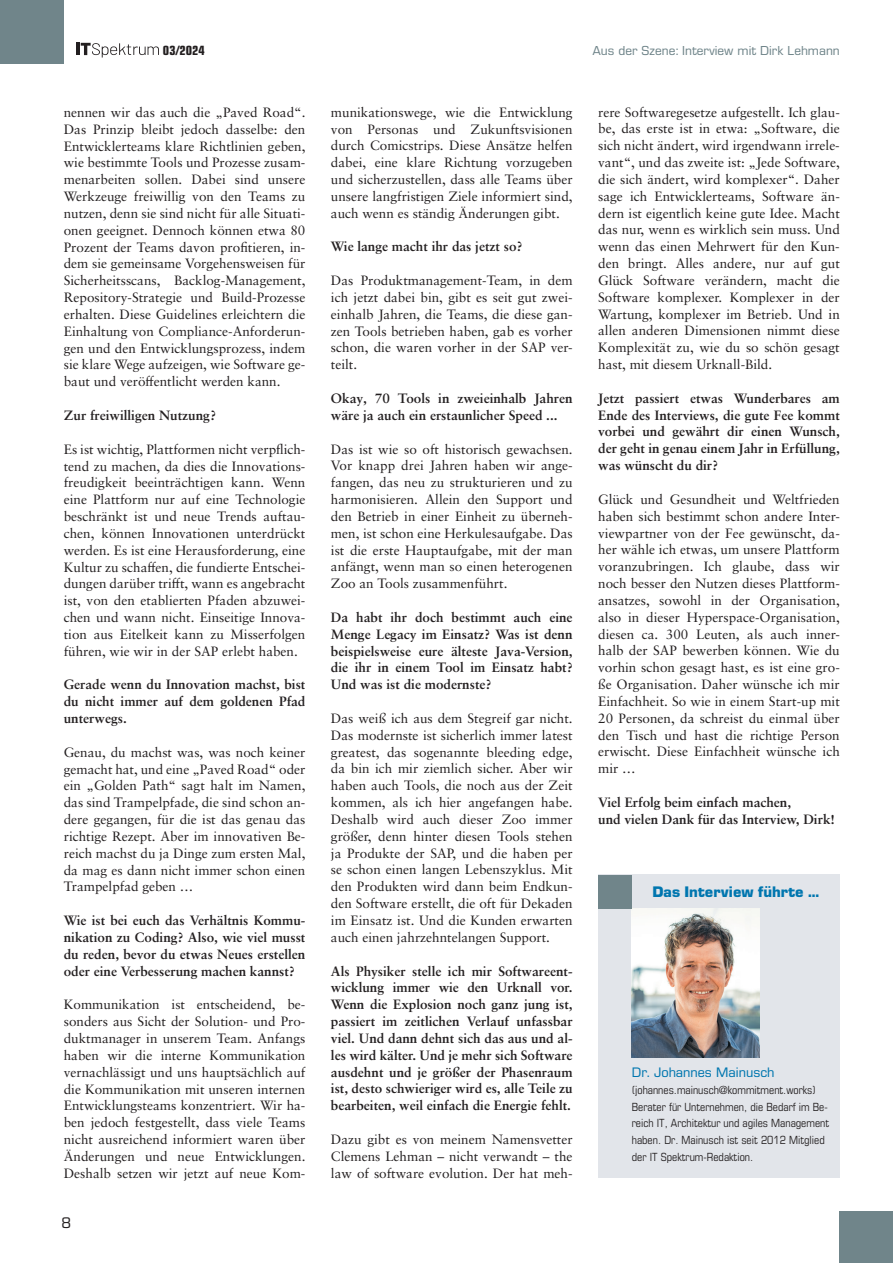
<style>
.page{position:relative;width:893px;height:1263px;background:#fff}
.page>*{position:absolute;margin:0;border:0;box-sizing:border-box;transform-origin:0 0}
.t1{font:700 15px "Eurostile BQ";color:#0076af}
.t2{font:15px "Eurostile BQ";color:#231f20}
.t3{font:13.5px/16.8px "Sabon LT Pro";color:#231f20;text-align:justify}
.t4{font:700 13.5px/16.8px "Sabon LT Pro";color:#231f20;text-align:justify}
.t5{font:13.5px "Eurostile BQ";color:#0076af}
.t6{font:12.75px "Eurostile BQ";color:#70858a}
.t7{font:700 condensed 12.75px "Eurostile";color:#231f20}
.t8{font:condensed 11.25px/16.8px "Eurostile";color:#231f20}
</style>
<div class="page">
<div style="left:840px;top:1211px;width:53px;height:52px;background:#70858a"></div>
<svg style="left:77px;top:43px;width:82px;height:15px"></svg>
<div style="left:0;top:0;width:64px;height:64px;background:#70858a"></div>
<div style="left:598px;top:875px;width:242px;height:303px;background:#e2e5ea"></div>
<img style="left:632px;top:908px;width:127px;height:149px">
<div style="left:598px;top:875px;width:34px;height:33px;background:#70858a"></div>
<p class="t7" style="left:163px;top:43px;width:44px">03/2024</p>
<p class="t6" style="left:592px;top:44px;width:249px">Aus der Szene: Interview mit Dirk Lehmann</p>
<p class="t3" style="left:64px;top:103px;width:243px">nennen wir das auch die „Paved Road“.<br>Das Prinzip bleibt jedoch dasselbe: den Entwicklerteams klare Richtlinien geben, wie bestimmte Tools und Prozesse zusam&shy;menarbeiten sollen. Dabei sind unsere Werkzeuge freiwillig von den Teams zu nutzen, denn sie sind nicht für alle Situati&shy;onen geeignet. Dennoch können etwa 80<br>Prozent der Teams davon profitieren, in&shy;dem sie gemeinsame Vorgehensweisen für Sicherheitsscans, Backlog-Management, Repository-Strategie und Build-Prozesse erhalten. Diese Guidelines erleichtern die Einhaltung von Compliance-Anforderun&shy;gen und den Entwicklungsprozess, indem sie klare Wege aufzeigen, wie Software ge&shy;baut und veröffentlicht werden kann.</p>
<p class="t4" style="left:64px;top:407px;width:154px">Zur freiwilligen Nutzung?</p>
<p class="t3" style="left:64px;top:440px;width:243px">Es ist wichtig, Plattformen nicht verpflich&shy;tend zu machen, da dies die Innovations&shy;freudigkeit beeinträchtigen kann. Wenn eine Plattform nur auf eine Technologie beschränkt ist und neue Trends auftau&shy;chen, können Innovationen unterdrückt werden. Es ist eine Herausforderung, eine Kultur zu schaffen, die fundierte Entschei&shy;dungen darüber trifft, wann es angebracht ist, von den etablierten Pfaden abzuwei&shy;chen und wann nicht. Einseitige Innova&shy;tion aus Eitelkeit kann zu Misserfolgen führen, wie wir in der SAP erlebt haben.</p>
<p class="t4" style="left:64px;top:676px;width:243px">Gerade wenn du Innovation machst, bist du nicht immer auf dem goldenen Pfad unterwegs.</p>
<p class="t3" style="left:64px;top:743px;width:243px">Genau, du machst was, was noch keiner gemacht hat, und eine „Paved Road“ oder ein „Golden Path“ sagt halt im Namen, das sind Trampelpfade, die sind schon an&shy;dere gegangen, für die ist das genau das richtige Rezept. Aber im innovativen Be&shy;reich machst du ja Dinge zum ersten Mal, da mag es dann nicht immer schon einen Trampelpfad geben …</p>
<p class="t4" style="left:64px;top:912px;width:243px">Wie ist bei euch das Verhältnis Kommu&shy;nikation zu Coding? Also, wie viel musst du reden, bevor du etwas Neues erstellen oder eine Verbesserung machen kannst?</p>
<p class="t3" style="left:64px;top:996px;width:243px">Kommunikation ist entscheidend, be&shy;sonders aus Sicht der Solution- und Pro&shy;duktmanager in unserem Team. Anfangs haben wir die interne Kommunikation vernachlässigt und uns hauptsächlich auf die Kommunikation mit unseren internen Entwicklungsteams konzentriert. Wir ha&shy;ben jedoch festgestellt, dass viele Teams nicht ausreichend informiert waren über Änderungen und neue Entwicklungen.<br>Deshalb setzen wir jetzt auf neue Kom-</p>
<p class="t2" style="left:62px;top:1215px;width:11px">8</p>
<p class="t3" style="left:331px;top:103px;width:243px">munikationswege, wie die Entwicklung von Personas und Zukunftsvisionen durch Comicstrips. Diese Ansätze helfen dabei, eine klare Richtung vorzugeben und sicherzustellen, dass alle Teams über unsere langfristigen Ziele informiert sind, auch wenn es ständig Änderungen gibt.</p>
<p class="t4" style="left:331px;top:238px;width:193px">Wie lange macht ihr das jetzt so?</p>
<p class="t3" style="left:331px;top:272px;width:243px">Das Produktmanagement-Team, in dem ich jetzt dabei bin, gibt es seit gut zwei&shy;einhalb Jahren, die Teams, die diese gan&shy;zen Tools betrieben haben, gab es vorher schon, die waren vorher in der SAP ver&shy;teilt.</p>
<p class="t4" style="left:331px;top:389px;width:243px">Okay, 70 Tools in zweieinhalb Jahren wäre ja auch ein erstaunlicher Speed ...</p>
<p class="t3" style="left:331px;top:440px;width:243px">Das ist wie so oft historisch gewachsen.<br>Vor knapp drei Jahren haben wir ange&shy;fangen, das neu zu strukturieren und zu harmonisieren. Allein den Support und den Betrieb in einer Einheit zu überneh&shy;men, ist schon eine Herkulesaufgabe. Das ist die erste Hauptaufgabe, mit der man anfängt, wenn man so einen heterogenen Zoo an Tools zusammenführt.</p>
<p class="t4" style="left:331px;top:608px;width:243px">Da habt ihr doch bestimmt auch eine Menge Legacy im Einsatz? Was ist denn beispielsweise eure älteste Java-Version, die ihr in einem Tool im Einsatz habt?<br>Und was ist die modernste?</p>
<p class="t3" style="left:331px;top:709px;width:243px">Das weiß ich aus dem Stegreif gar nicht.<br>Das modernste ist sicherlich immer latest greatest, das sogenannte bleeding edge, da bin ich mir ziemlich sicher. Aber wir haben auch Tools, die noch aus der Zeit kommen, als ich hier angefangen habe.<br>Deshalb wird auch dieser Zoo immer größer, denn hinter diesen Tools stehen ja Produkte der SAP, und die haben per se schon einen langen Lebenszyklus. Mit den Produkten wird dann beim Endkun&shy;den Software erstellt, die oft für Dekaden im Einsatz ist. Und die Kunden erwarten auch einen jahrzehntelangen Support.</p>
<p class="t4" style="left:331px;top:962px;width:243px">Als Physiker stelle ich mir Softwareent&shy;wicklung immer wie den Urknall vor.<br>Wenn die Explosion noch ganz jung ist, passiert im zeitlichen Verlauf unfassbar viel. Und dann dehnt sich das aus und al&shy;les wird kälter. Und je mehr sich Software ausdehnt und je größer der Phasenraum ist, desto schwieriger wird es, alle Teile zu bearbeiten, weil einfach die Energie fehlt.</p>
<p class="t3" style="left:331px;top:1130px;width:243px">Dazu gibt es von meinem Namensvetter Clemens Lehman – nicht verwandt – the law of software evolution. Der hat meh-</p>
<p class="t3" style="left:598px;top:103px;width:243px">rere Softwaregesetze aufgestellt. Ich glau&shy;be, das erste ist in etwa: „Software, die sich nicht ändert, wird irgendwann irrele&shy;vant“, und das zweite ist: „Jede Software, die sich ändert, wird komplexer“. Daher sage ich Entwicklerteams, Software än&shy;dern ist eigentlich keine gute Idee. Macht das nur, wenn es wirklich sein muss. Und wenn das einen Mehrwert für den Kun&shy;den bringt. Alles andere, nur auf gut Glück Software verändern, macht die Software komplexer. Komplexer in der Wartung, komplexer im Betrieb. Und in allen anderen Dimensionen nimmt diese Komplexität zu, wie du so schön gesagt hast, mit diesem Urknall-Bild.</p>
<p class="t4" style="left:598px;top:389px;width:243px">Jetzt passiert etwas Wunderbares am Ende des Interviews, die gute Fee kommt vorbei und gewährt dir einen Wunsch, der geht in genau einem Jahr in Erfüllung, was wünscht du dir?</p>
<p class="t3" style="left:598px;top:490px;width:243px">Glück und Gesundheit und Weltfrieden haben sich bestimmt schon andere Inter&shy;viewpartner von der Fee gewünscht, da&shy;her wähle ich etwas, um unsere Plattform voranzubringen. Ich glaube, dass wir noch besser den Nutzen dieses Plattform&shy;ansatzes, sowohl in der Organisation, also in dieser Hyperspace-Organisation, diesen ca. 300 Leuten, als auch inner&shy;halb der SAP bewerben können. Wie du vorhin schon gesagt hast, es ist eine gro&shy;ße Organisation. Daher wünsche ich mir Einfachheit. So wie in einem Start-up mit 20 Personen, da schreist du einmal über den Tisch und hast die richtige Person erwischt. Diese Einfachheit wünsche ich mir …</p>
<p class="t4" style="left:598px;top:793px;width:238px">Viel Erfolg beim einfach machen,<br>und vielen Dank für das Interview, Dirk!</p>
<p class="t1" style="left:652px;top:884px;width:168px">Das Interview führte ...</p>
<p class="t5" style="left:632px;top:1065px;width:144px">Dr. Johannes Mainusch</p>
<p class="t8" style="left:632px;top:1081px;width:199px">(johannes.mainusch@kommitment.works)<br>Berater für Unternehmen, die Bedarf im Be&shy;reich IT, Architektur und agiles Management haben. Dr. Mainusch ist seit 2012 Mitglied der IT Spektrum-Redaktion.</p>
</div>
